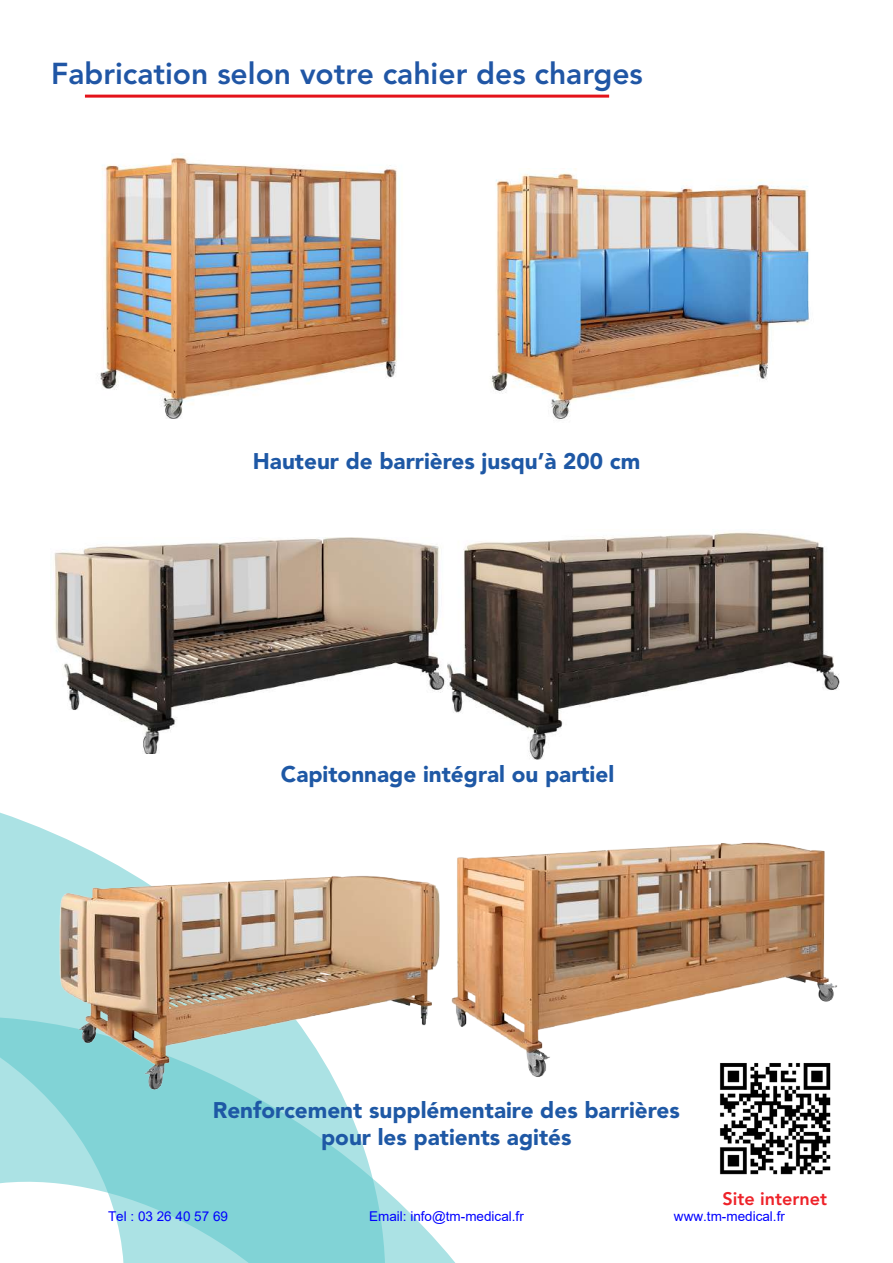
<style>
.page{position:relative;width:893px;height:1263px;background:#fff}
.page>*{position:absolute;margin:0;border:0;box-sizing:border-box;transform-origin:0 0}
.t1{font:800 30px "Avenir";color:#2056a5}
.t2{font:900 22.5px/27px "Avenir";color:#1e58a5;text-align:center}
.t3{font:800 18px "Avenir";color:#ee2229}
.t4{font:13.5px "Arial";color:#00f}
</style>
<div class="page">
<svg style="left:0;top:812px;width:122px;height:163px;fill:#abe2e4"></svg>
<svg style="left:0;top:975px;width:455px;height:288px"></svg>
<img style="left:100px;top:154px;width:297px;height:265px">
<img style="left:490px;top:169px;width:319px;height:251px">
<img style="left:447px;top:532px;width:393px;height:228px">
<img style="left:54px;top:537px;width:392px;height:216px">
<img style="left:447px;top:842px;width:390px;height:239px">
<img style="left:51px;top:868px;width:395px;height:226px">
<img style="left:704px;top:1055px;width:133px;height:120px">
<hr style="left:85px;top:95px;width:524px;height:3px;background:#e4131a">
<h1 class="t1" style="left:51px;top:51px;width:593px">Fabrication selon votre cahier des charges</h1>
<p class="t2" style="left:253px;top:449px;width:389px">Hauteur de barrières jusqu’à 200 cm</p>
<p class="t2" style="left:281px;top:762px;width:335px">Capitonnage intégral ou partiel</p>
<p class="t2" style="left:213px;top:1098px;width:469px">Renforcement supplémentaire des barrières pour les patients agités</p>
<p class="t3" style="left:722px;top:1185px;width:106px">Site internet</p>
<p class="t4" style="left:108px;top:1207px;width:122px">Tel : 03 26 40 57 69</p>
<p class="t4" style="left:369px;top:1207px;width:156px">Email: info@tm-medical.fr</p>
<p class="t4" style="left:674px;top:1207px;width:112px">www.tm-medical.fr</p>
</div>
